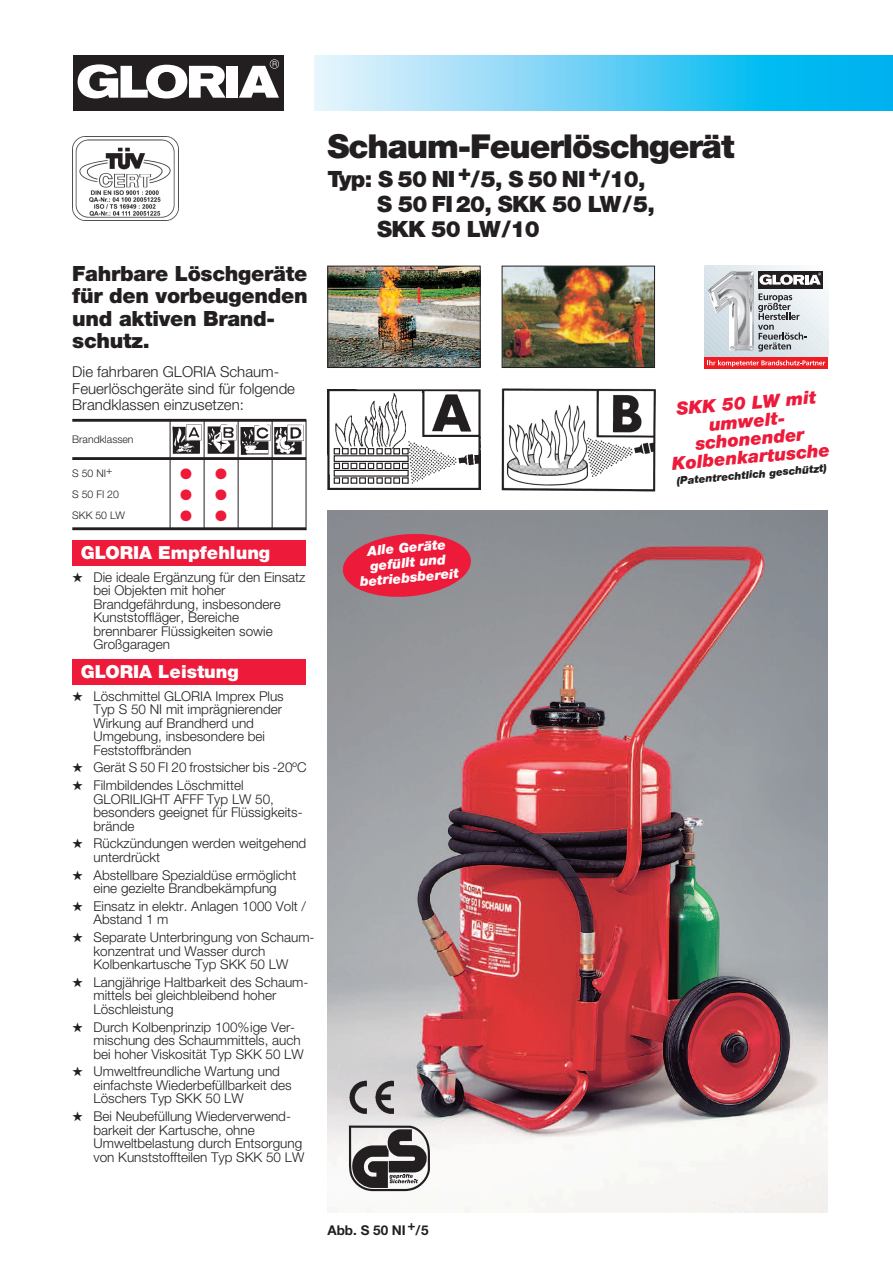
<style>
.page{position:relative;width:893px;height:1263px;background:#fff}
.page>*{position:absolute;margin:0;border:0;box-sizing:border-box;transform-origin:0 0}
.t1{font:900 33px "Helvetica Neue";letter-spacing:-.035em;color:#231f20}
.t2{font:900 22.5px/24.8px "Helvetica Neue";letter-spacing:-.035em;color:#231f20}
.t3{font:900 21px/22.5px "Helvetica Neue";letter-spacing:-.015em;color:#231f20}
.t4{font:italic 900 18px/18px "Helvetica Neue";color:#ed1a3a;text-align:center}
.t5{font:900 18px "Helvetica Neue";color:#fff}
.t6{font:300 15px/16.5px "Helvetica Neue";color:#231f20}
.t7{font:300 13.5px/13.5px "Helvetica Neue";color:#231f20}
.t8{font:italic 900 13.5px/15px "Helvetica Neue";color:#fff;text-align:center}
.t9{font:700 13.5px "Helvetica Neue";color:#231f20}
.t10{font:italic 900 10.8px "Helvetica Neue";color:#231f20}
.t11{font:300 10.5px "Helvetica Neue";color:#231f20}
</style>
<div class="page">
<div style="left:73px;top:55px;width:210px;height:56px;background:#231f20"></div>
<svg style="left:78px;top:64px;width:70px;height:34px"></svg>
<div style="left:146px;top:65px;width:41px;height:34px;background:#fff;border-radius:50%"></div>
<div style="left:158px;top:72px;width:18px;height:19px;background:#231f20;border-radius:50%"></div>
<svg style="left:189px;top:66px;width:37px;height:32px"></svg>
<div style="left:226px;top:66px;width:12px;height:32px;background:#fff"></div>
<svg style="left:239px;top:59px;width:40px;height:39px"></svg>
<img style="left:329px;top:268px;width:149px;height:98px">
<div style="left:327px;top:266px;width:153px;height:102px;border:1px solid #231f20"></div>
<img style="left:504px;top:268px;width:149px;height:98px">
<div style="left:502px;top:266px;width:153px;height:102px;border:1px solid #231f20"></div>
<img style="left:327px;top:511px;width:500px;height:701px">
<hr style="left:72px;top:419px;width:234px;height:3px;background:#231f20">
<hr style="left:72px;top:457px;width:234px;height:3px;background:#231f20">
<hr style="left:72px;top:527px;width:234px;height:3px;background:#231f20">
<hr style="left:170px;top:420px;width:1px;height:108px;background:#231f20">
<hr style="left:204px;top:420px;width:1px;height:108px;background:#231f20">
<hr style="left:238px;top:420px;width:1px;height:108px;background:#231f20">
<hr style="left:272px;top:420px;width:1px;height:108px;background:#231f20">
<hr style="left:306px;top:420px;width:1px;height:110px;background:#231f20">
<img style="left:172px;top:423px;width:66px;height:32px">
<img style="left:240px;top:425px;width:64px;height:30px">
<div style="left:72px;top:540px;width:234px;height:26px;background:#ed1a3a"></div>
<div style="left:72px;top:659px;width:234px;height:26px;background:#ed1a3a"></div>
<img style="left:328px;top:389px;width:153px;height:101px">
<div style="left:334px;top:455px;width:75px;height:7px;border:1px solid #231f20"></div>
<div style="left:334px;top:470px;width:75px;height:7px;border:1px solid #231f20"></div>
<svg style="left:334px;top:448px;width:6px;height:6px"></svg>
<div style="left:342px;top:448px;width:7px;height:6px;border:1px solid #231f20"></div>
<svg style="left:351px;top:448px;width:6px;height:6px"></svg>
<div style="left:359px;top:448px;width:7px;height:6px;border:1px solid #231f20"></div>
<svg style="left:368px;top:448px;width:6px;height:6px"></svg>
<div style="left:376px;top:448px;width:7px;height:6px;border:1px solid #231f20"></div>
<svg style="left:385px;top:448px;width:6px;height:6px"></svg>
<div style="left:393px;top:448px;width:7px;height:6px;border:1px solid #231f20"></div>
<div style="left:402px;top:448px;width:7px;height:6px;border:1px solid #231f20"></div>
<svg style="left:334px;top:463px;width:6px;height:6px"></svg>
<div style="left:342px;top:463px;width:7px;height:6px;border:1px solid #231f20"></div>
<svg style="left:351px;top:463px;width:6px;height:6px"></svg>
<div style="left:359px;top:463px;width:7px;height:6px;border:1px solid #231f20"></div>
<svg style="left:368px;top:463px;width:6px;height:6px"></svg>
<div style="left:376px;top:463px;width:7px;height:6px;border:1px solid #231f20"></div>
<svg style="left:385px;top:463px;width:6px;height:6px"></svg>
<div style="left:393px;top:463px;width:7px;height:6px;border:1px solid #231f20"></div>
<div style="left:402px;top:463px;width:7px;height:6px;border:1px solid #231f20"></div>
<div style="left:334px;top:477px;width:6px;height:7px;border:1px solid #231f20"></div>
<div style="left:342px;top:477px;width:7px;height:7px;border:1px solid #231f20"></div>
<div style="left:351px;top:477px;width:6px;height:7px;border:1px solid #231f20"></div>
<div style="left:359px;top:477px;width:7px;height:7px;border:1px solid #231f20"></div>
<div style="left:368px;top:477px;width:6px;height:7px;border:1px solid #231f20"></div>
<div style="left:376px;top:477px;width:7px;height:7px;border:1px solid #231f20"></div>
<div style="left:385px;top:477px;width:6px;height:7px;border:1px solid #231f20"></div>
<div style="left:393px;top:477px;width:7px;height:7px;border:1px solid #231f20"></div>
<div style="left:402px;top:477px;width:7px;height:7px;border:1px solid #231f20"></div>
<img style="left:501px;top:388px;width:155px;height:104px">
<svg style="left:315px;top:56px;width:578px;height:55px;background:#62cff5"></svg>
<svg style="left:349px;top:1125px;width:81px;height:66px"></svg>
<img style="left:349px;top:1080px;width:44px;height:34px">
<div style="left:704px;top:357px;width:124px;height:12px;background:#ee1d23"></div>
<svg style="left:704px;top:266px;width:124px;height:101px"></svg>
<img style="left:708px;top:271px;width:46px;height:79px">
<img style="left:72px;top:136px;width:107px;height:85px">
<svg style="left:341px;top:531px;width:131px;height:68px;background:#d03c54"></svg>
<svg style="left:203px;top:468px;width:2px;height:11px"></svg>
<svg style="left:203px;top:489px;width:2px;height:11px"></svg>
<svg style="left:203px;top:510px;width:2px;height:11px"></svg>
<h3 class="t3" style="left:72px;top:264px;width:237px">Fahrbare Löschgeräte für den vorbeugenden und aktiven Brand&shy;schutz.</h3>
<p class="t6" style="left:72px;top:365px;width:224px">Die fahrbaren GLORIA Schaum-<br>Feuerlöschgeräte sind für folgende<br>Brandklassen einzusetzen:</p>
<p class="t11" style="left:72px;top:435px;width:63px">Brandklassen</p>
<p class="t11" style="left:72px;top:470px;width:42px">S 50 NI+</p>
<p class="t11" style="left:72px;top:491px;width:48px">S 50 FI 20</p>
<p class="t11" style="left:72px;top:512px;width:54px">SKK 50 LW</p>
<h3 class="t5" style="left:81px;top:546px;width:191px">GLORIA Empfehlung</h3>
<p class="t7" style="left:94px;top:571px;width:213px;text-indent:-21px">★ Die ideale Ergänzung für den Einsatz bei Objekten mit hoher<br>Brandgefährdung, insbesondere<br>Kunststoffläger, Bereiche brennbarer Flüssigkeiten sowie<br>Großgaragen</p>
<h3 class="t5" style="left:81px;top:665px;width:160px">GLORIA Leistung</h3>
<p class="t7" style="left:94px;top:690px;width:192px;text-indent:-21px">★ Löschmittel GLORIA Imprex Plus<br>Typ S 50 NI mit imprägnierender<br>Wirkung auf Brandherd und<br>Umgebung, insbesondere bei<br>Feststoffbränden</p>
<p class="t7" style="left:72px;top:762px;width:236px">★ Gerät S 50 FI 20 frostsicher bis -20ºC</p>
<p class="t7" style="left:94px;top:780px;width:211px;text-indent:-21px">★ Filmbildendes Löschmittel<br>GLORILIGHT AFFF Typ LW 50, besonders geeignet für Flüssigkeits&shy;brände</p>
<p class="t7" style="left:94px;top:838px;width:214px;text-indent:-21px">★ Rückzündungen werden weitgehend unterdrückt</p>
<p class="t7" style="left:72px;top:869px;width:226px;text-align:center">★ Abstellbare Spezialdüse ermöglicht eine gezielte Brandbekämpfung</p>
<p class="t7" style="left:94px;top:901px;width:214px;text-indent:-21px">★ Einsatz in elektr. Anlagen 1000 Volt /<br>Abstand 1 m</p>
<p class="t7" style="left:94px;top:932px;width:223px;text-indent:-21px">★ Separate Unterbringung von Schaum&shy;konzentrat und Wasser durch<br>Kolbenkartusche Typ SKK 50 LW</p>
<p class="t7" style="left:94px;top:977px;width:216px;text-indent:-21px">★ Langjährige Haltbarkeit des Schaum&shy;mittels bei gleichbleibend hoher<br>Löschleistung</p>
<p class="t7" style="left:94px;top:1021px;width:212px;text-indent:-21px">★ Durch Kolbenprinzip 100%ige Ver&shy;mischung des Schaummittels, auch bei hoher Viskosität Typ SKK 50 LW</p>
<p class="t7" style="left:94px;top:1066px;width:200px;text-indent:-21px">★ Umweltfreundliche Wartung und einfachste Wiederbefüllbarkeit des<br>Löschers Typ SKK 50 LW</p>
<p class="t7" style="left:94px;top:1111px;width:212px;text-indent:-21px">★ Bei Neubefüllung Wiederverwend&shy;barkeit der Kartusche, ohne Umweltbelastung durch Entsorgung von Kunststoffteilen Typ SKK 50 LW</p>
<h1 class="t1" style="left:327px;top:135px;width:408px">Schaum-Feuerlöschgerät</h1>
<h2 class="t2" style="left:377px;top:169px;width:279px;text-indent:-50px">Typ: S 50 NI+/5, S 50 NI+/10,<br>S 50 FI 20, SKK 50 LW/5,<br>SKK 50 LW/10</h2>
<p class="t8" style="left:357px;top:545px;width:101px;rotate:-5deg">Alle Geräte gefüllt und betriebsbereit</p>
<h3 class="t4" style="left:667px;top:402px;width:160px;rotate:-5deg">SKK 50 LW mit umwelt&shy;schonender<br>Kolbenkartusche</h3>
<p class="t10" style="left:676px;top:477px;width:152px;rotate:-5deg">(Patentrechtlich geschützt)</p>
<p class="t9" style="left:327px;top:1225px;width:103px">Abb. S 50 NI+/5</p>
</div>
